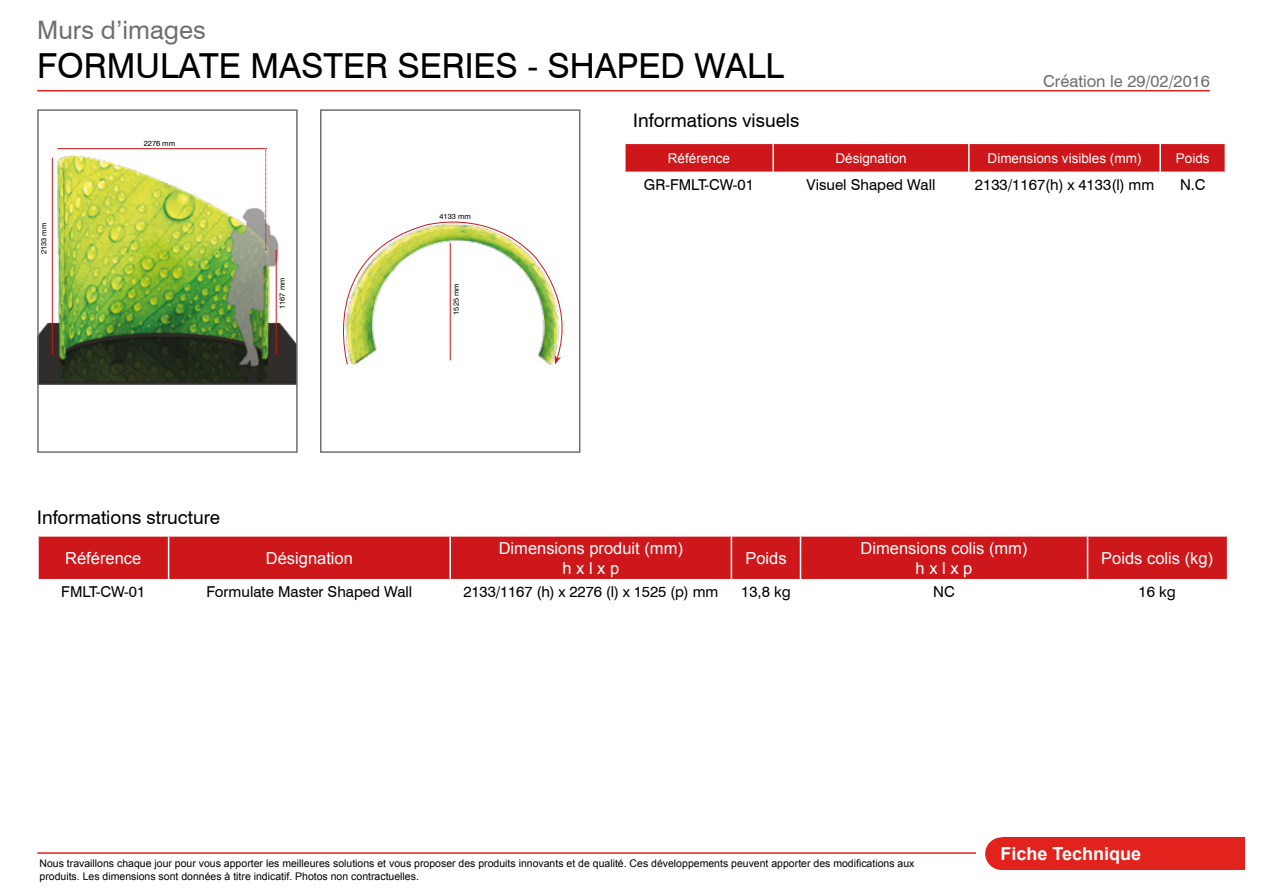
<style>
.page{position:relative;width:1263px;height:893px;background:#fff}
.page>*{position:absolute;margin:0;border:0;box-sizing:border-box;transform-origin:0 0}
.t1{font:34.5px "Swiss 721 BT";color:#000}
.t2{font:25.5px "Swiss 721 BT";color:#706f6f}
.t3{font:18.75px "Swiss 721 BT";color:#000}
.t4{font:700 18px "Arial";color:#fff}
.t5{font:16.5px/19.8px "Arial";color:#fff;text-align:center}
.t6{font:16.5px "Swiss 721 BT";color:#706f6f}
.t7{font:15px "Swiss 721 BT";color:#000}
.t8{font:13.5px "Arial";color:#fff}
.t9{font:10.5px/12.6px "Arial";color:#000}
.t10{font:7.5px "Swiss 721 BT";color:#000}
</style>
<div class="page">
<div style="left:320px;top:109px;width:260px;height:344px;border:2px solid #706f6f"></div>
<hr style="left:37px;top:90px;width:1173px;height:1px;background:#e2231d">
<div style="left:985px;top:837px;width:33px;height:33px;background:#e2231d;border-radius:50%"></div>
<div style="left:1002px;top:837px;width:243px;height:33px;background:#e2231d"></div>
<div style="left:39px;top:537px;width:1188px;height:42px;background:#cd171a"></div>
<hr style="left:168px;top:537px;width:1px;height:42px;background:#fff">
<hr style="left:449px;top:537px;width:2px;height:42px;background:#fff">
<hr style="left:731px;top:537px;width:1px;height:42px;background:#fff">
<hr style="left:800px;top:537px;width:1px;height:42px;background:#fff">
<hr style="left:1087px;top:537px;width:1px;height:42px;background:#fff">
<img style="left:40px;top:155px;width:255px;height:230px">
<div style="left:37px;top:109px;width:261px;height:344px;border:2px solid #706f6f"></div>
<hr style="left:37px;top:852px;width:939px;height:2px;background:#e2231d">
<svg style="left:624px;top:144px;width:600px;height:28px;background:#ce1d1f"></svg>
<hr style="left:772px;top:144px;width:2px;height:28px;background:#fff">
<hr style="left:52px;top:158px;width:1px;height:197px;background:#cd171a">
<hr style="left:276px;top:250px;width:1px;height:105px;background:#cd171a">
<hr style="left:57px;top:148px;width:208px;height:1px;background:#cd171a">
<svg style="left:320px;top:208px;width:243px;height:157px"></svg>
<svg style="left:265px;top:148px;width:2px;height:102px"></svg>
<h2 class="t2" style="left:37px;top:15px;width:170px">Murs d’images</h2>
<h1 class="t1" style="left:37px;top:45px;width:748px">FORMULATE MASTER SERIES - SHAPED WALL</h1>
<h3 class="t6" style="left:1043px;top:71px;width:168px">Création le 29/02/2016</h3>
<p class="t10" style="left:39px;top:254px;width:33px;rotate:-90deg">2133 mm</p>
<p class="t10" style="left:144px;top:139px;width:33px">2276 mm</p>
<p class="t10" style="left:439px;top:211px;width:33px">4133 mm</p>
<p class="t10" style="left:278px;top:309px;width:33px;rotate:-90deg">1167 mm</p>
<p class="t10" style="left:452px;top:315px;width:33px;rotate:-90deg">1525 mm</p>
<h3 class="t3" style="left:633px;top:109px;width:168px">Informations visuels</h3>
<p class="t8" style="left:668px;top:149px;width:64px">Référence</p>
<p class="t8" style="left:835px;top:149px;width:73px">Désignation</p>
<p class="t8" style="left:988px;top:149px;width:155px">Dimensions visibles (mm)</p>
<p class="t8" style="left:1176px;top:149px;width:35px">Poids</p>
<h3 class="t7" style="left:644px;top:175px;width:112px">GR-FMLT-CW-01</h3>
<h3 class="t7" style="left:807px;top:175px;width:130px">Visuel Shaped Wall</h3>
<h3 class="t7" style="left:975px;top:175px;width:181px">2133/1167(h) x 4133(l) mm</h3>
<h3 class="t7" style="left:1180px;top:175px;width:27px">N.C</h3>
<h3 class="t3" style="left:37px;top:506px;width:184px">Informations structure</h3>
<h3 class="t5" style="left:65px;top:548px;width:78px">Référence</h3>
<h3 class="t5" style="left:266px;top:548px;width:89px">Désignation</h3>
<h3 class="t5" style="left:499px;top:538px;width:186px">Dimensions produit (mm) h x l x p</h3>
<h3 class="t5" style="left:745px;top:548px;width:43px">Poids</h3>
<h3 class="t5" style="left:861px;top:538px;width:168px">Dimensions colis (mm) h x l x p</h3>
<h3 class="t5" style="left:1101px;top:548px;width:113px">Poids colis (kg)</h3>
<h3 class="t7" style="left:61px;top:583px;width:85px">FMLT-CW-01</h3>
<h3 class="t7" style="left:206px;top:583px;width:207px">Formulate Master Shaped Wall</h3>
<h3 class="t7" style="left:463px;top:583px;width:256px">2133/1167 (h) x 2276 (l) x 1525 (p) mm</h3>
<h3 class="t7" style="left:741px;top:583px;width:51px">13,8 kg</h3>
<h3 class="t7" style="left:933px;top:583px;width:23px">NC</h3>
<h3 class="t7" style="left:1138px;top:583px;width:39px">16 kg</h3>
<p class="t9" style="left:40px;top:857px;width:876px">Nous travaillons chaque jour pour vous apporter les meilleures solutions et vous proposer des produits innovants et de qualité. Ces développements peuvent apporter des modifications aux produits. Les dimensions sont données à titre indicatif. Photos non contractuelles.</p>
<h3 class="t4" style="left:1000px;top:842px;width:142px">Fiche Technique</h3>
</div>
